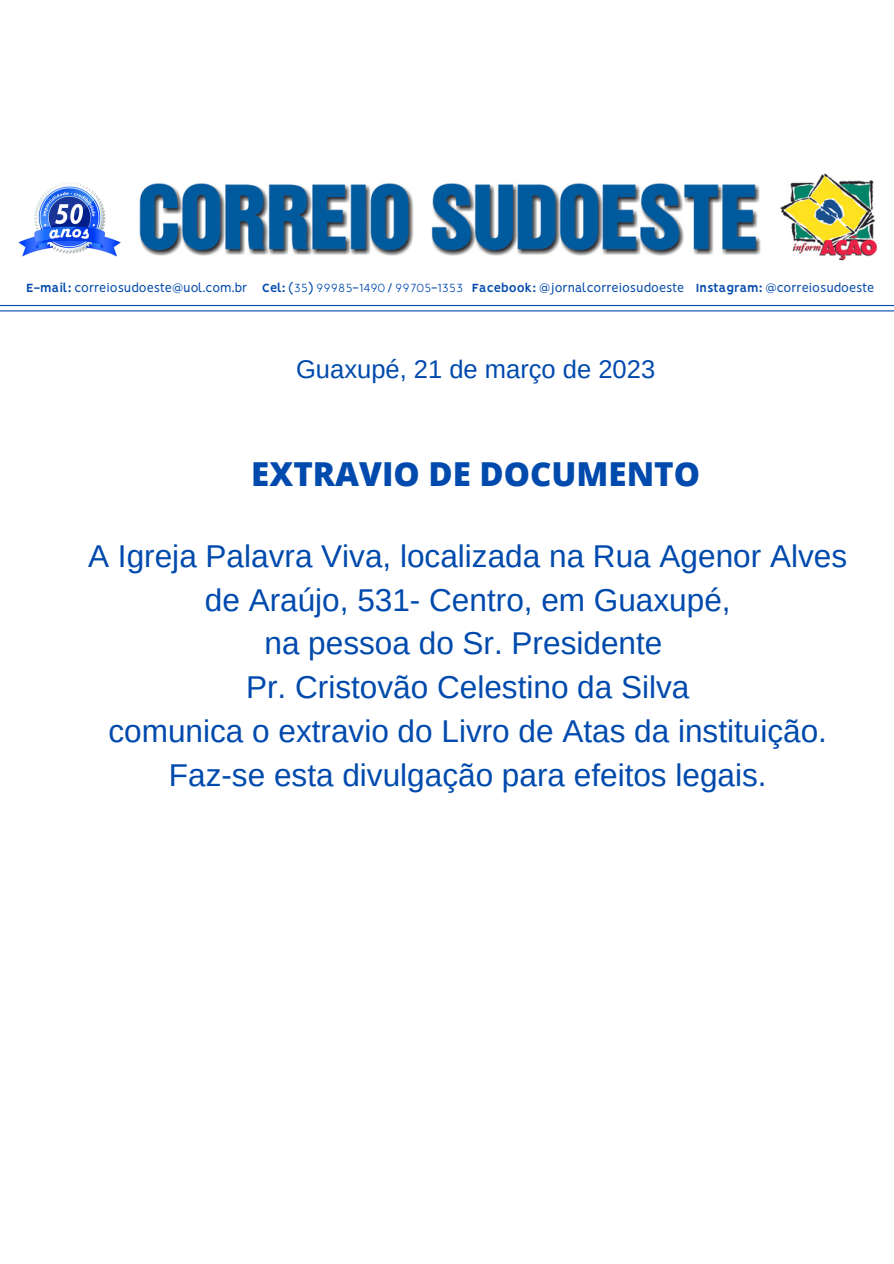
<style>
.page{position:relative;width:894px;height:1264px;background:#fff}
.page>*{position:absolute;margin:0;border:0;box-sizing:border-box;transform-origin:0 0}
.t1{font:800 33px "Open Sans";color:#004aad}
.t2{font:31.5px/44px "Arimo";color:#004aad;text-align:center}
.t3{font:25.5px "Arimo";color:#004aad}
.t4{font:15px "RTL Sondos Regular";color:#004aad}
.s1{font-family:"RTL Sondos Bold"}
</style>
<div class="page">
<img style="left:139px;top:173px;width:737px;height:88px">
<hr style="left:0;top:305px;width:893px;height:1px;background:#004aad">
<hr style="left:0;top:310px;width:893px;height:1px;background:#004aad">
<img style="left:18px;top:182px;width:103px;height:75px">
<p class="t4" style="left:26px;top:277px;width:849px"><span class="s1">E-mail:</span> correiosudoeste@uol.com.br <span class="s1">Cel:</span> (35) 99985-1490 / 99705-1353 <span class="s1">Facebook:</span> @jornalcorreiosudoeste <span class="s1">Instagram:</span> @correiosudoeste</p>
<p class="t3" style="left:296px;top:354px;width:360px">Guaxupé, 21 de março de 2023</p>
<p class="t1" style="left:251px;top:451px;width:450px">EXTRAVIO DE DOCUMENTO</p>
<p class="t2" style="left:88px;top:533px;width:760px">A Igreja Palavra Viva, localizada na Rua Agenor Alves de Araújo, 531- Centro, em Guaxupé,<br>na pessoa do Sr. Presidente<br>Pr. Cristovão Celestino da Silva<br>comunica o extravio do Livro de Atas da instituição.<br>Faz-se esta divulgação para efeitos legais.</p>
</div>
